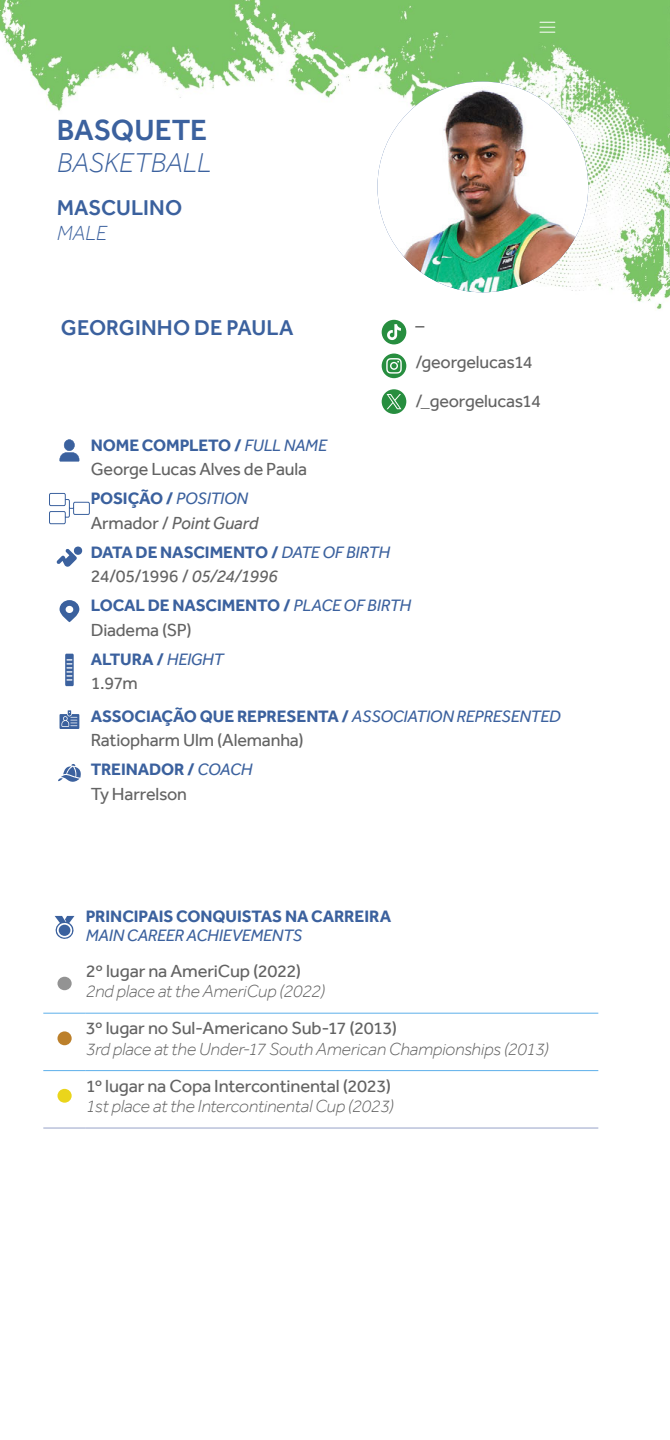
<style>
.page{position:relative;width:670px;height:1440px;background:#fff}
.page>*{position:absolute;margin:0;border:0;box-sizing:border-box;transform-origin:0 0}
.t1{font:500 30px "Effra";letter-spacing:-.005em;color:#3b619e}
.t2{font:italic 300 28px "Effra";letter-spacing:-.005em;color:#3b619e}
.t3{font:500 22px "Effra";letter-spacing:.005em;color:#3b619e}
.t4{font:italic 300 21px "Effra";color:#3b619e}
.t5{font:18px/38.5px "Effra";letter-spacing:-.01em;color:#636363}
.t6{font:italic 300 18px "Effra";letter-spacing:-.015em;color:#636363}
.t7{font:italic 18px "Effra";letter-spacing:-.01em;color:#636363}
.t8{font:700 17px "Effra";letter-spacing:-.005em;color:#3b619e}
.t9{font:italic 17px "Effra";letter-spacing:-.015em;color:#3b619e}
.s1{font-weight:400;font-style:italic}
.s2{font-style:normal}
.s3{font-style:italic}
</style>
<div class="page">
<img style="left:0;top:0;width:670px;height:563px">
<svg style="left:540px;top:22px;width:15px;height:11px"></svg>
<hr style="left:43px;top:1128px;width:43px;height:1px;background:#97a3c8">
<hr style="left:86px;top:1128px;width:512px;height:1px;background:#97a3c8">
<hr style="left:43px;top:1013px;width:43px;height:1px;background:#5cafea">
<hr style="left:86px;top:1013px;width:512px;height:1px;background:#5cafea">
<hr style="left:43px;top:1070px;width:43px;height:1px;background:#5cafea">
<hr style="left:86px;top:1070px;width:512px;height:1px;background:#5cafea">
<svg style="left:54px;top:916px;width:21px;height:23px"></svg>
<div style="left:57px;top:977px;width:15px;height:13px;background:#939393;border-radius:50%"></div>
<div style="left:57px;top:1031px;width:15px;height:14px;background:#bc802b;border-radius:50%"></div>
<div style="left:57px;top:1089px;width:15px;height:14px;background:#ead51b;border-radius:50%"></div>
<img style="left:377px;top:82px;width:211px;height:210px;border-radius:105px">
<svg style="left:60px;top:439px;width:19px;height:22px"></svg>
<svg style="left:49px;top:492px;width:41px;height:33px"></svg>
<svg style="left:57px;top:546px;width:26px;height:21px"></svg>
<svg style="left:60px;top:600px;width:19px;height:22px"></svg>
<svg style="left:65px;top:654px;width:9px;height:32px"></svg>
<svg style="left:60px;top:710px;width:19px;height:19px"></svg>
<svg style="left:58px;top:764px;width:23px;height:18px"></svg>
<div style="left:382px;top:320px;width:24px;height:24px;background:#278e3f;border-radius:50%"></div>
<svg style="left:387px;top:324px;width:14px;height:16px"></svg>
<div style="left:382px;top:354px;width:24px;height:24px;background:#278e3f;border-radius:50%"></div>
<svg style="left:386px;top:358px;width:16px;height:16px"></svg>
<div style="left:382px;top:389px;width:24px;height:25px;background:#278e3f;border-radius:50%"></div>
<svg style="left:387px;top:394px;width:14px;height:15px"></svg>
<h1 class="t1" style="left:57px;top:113px;width:152px">BASQUETE</h1>
<h2 class="t2" style="left:57px;top:146px;width:156px">BASKETBALL</h2>
<p class="t3" style="left:57px;top:194px;width:127px">MASCULINO</p>
<p class="t4" style="left:57px;top:221px;width:52px">MALE</p>
<p class="t3" style="left:61px;top:314px;width:234px">GEORGINHO DE PAULA</p>
<p class="t5" style="left:415px;top:306px;width:10px">–</p>
<p class="t5" style="left:415px;top:343px;width:127px">/georgelucas14 /_georgelucas14</p>
<p class="t8" style="left:91px;top:435px;width:238px">NOME COMPLETO / <span class="s1">FULL NAME</span></p>
<p class="t5" style="left:91px;top:450px;width:218px">George Lucas Alves de Paula</p>
<p class="t8" style="left:91px;top:488px;width:159px">POSIÇÃO / <span class="s1">POSITION</span></p>
<p class="t7" style="left:91px;top:512px;width:169px"><span class="s2">Armador /</span> Point Guard</p>
<p class="t8" style="left:91px;top:542px;width:301px">DATA DE NASCIMENTO / <span class="s1">DATE OF BIRTH</span></p>
<p class="t5" style="left:91px;top:557px;width:189px">24/05/1996 / <span class="s3">05/24/1996</span></p>
<p class="t8" style="left:91px;top:596px;width:322px">LOCAL DE NASCIMENTO / <span class="s1">PLACE OF BIRTH</span></p>
<p class="t5" style="left:91px;top:610px;width:102px">Diadema (SP)</p>
<p class="t8" style="left:91px;top:649px;width:134px">ALTURA / <span class="s1">HEIGHT</span></p>
<p class="t5" style="left:91px;top:664px;width:49px">1.97m</p>
<p class="t8" style="left:91px;top:706px;width:471px">ASSOCIAÇÃO QUE REPRESENTA / <span class="s1">ASSOCIATION REPRESENTED</span></p>
<p class="t5" style="left:91px;top:721px;width:214px">Ratiopharm Ulm (Alemanha)</p>
<p class="t8" style="left:91px;top:759px;width:163px">TREINADOR / <span class="s1">COACH</span></p>
<p class="t5" style="left:91px;top:774px;width:98px">Ty Harrelson</p>
<p class="t8" style="left:86px;top:906px;width:307px">PRINCIPAIS CONQUISTAS NA CARREIRA</p>
<p class="t9" style="left:86px;top:925px;width:218px">MAIN CAREER ACHIEVEMENTS</p>
<p class="t5" style="left:86px;top:951px;width:217px">2º lugar na AmeriCup (2022)</p>
<p class="t6" style="left:86px;top:980px;width:241px">2nd place at the AmeriCup (2022)</p>
<p class="t5" style="left:86px;top:1009px;width:313px">3º lugar no Sul-Americano Sub-17 (2013)</p>
<p class="t6" style="left:86px;top:1038px;width:465px">3rd place at the Under-17 South American Championships (2013)</p>
<p class="t5" style="left:86px;top:1066px;width:307px">1º lugar na Copa Intercontinental (2023)</p>
<p class="t6" style="left:86px;top:1095px;width:310px">1st place at the Intercontinental Cup (2023)</p>
</div>
